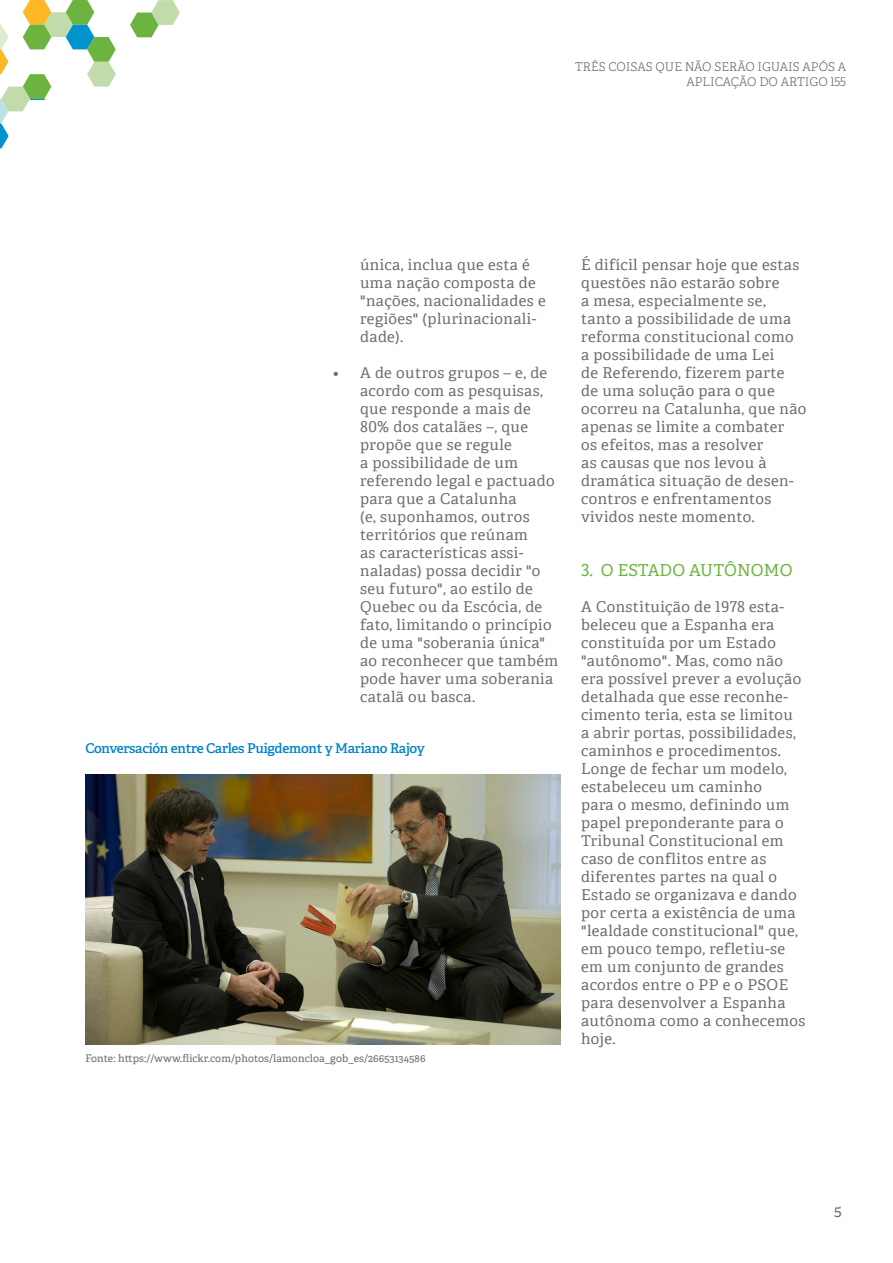
<style>
.page{position:relative;width:893px;height:1263px;background:#fff}
.page>*{position:absolute;margin:0;border:0;box-sizing:border-box;transform-origin:0 0}
.Título_capítulo{font:16.5px "Adelle";letter-spacing:.01em;color:#6cb43f}
.Texto_Corrido{font:15px/18px "Adelle";letter-spacing:.03em;color:#6a6c71}
.t1{font:15px "Adelle";color:#6a6c71}
.Titular_Graficos{font:600 13.5px "Adelle";letter-spacing:-.02em;color:#0083ca}
.t2{font:300 12px/14.4px "Adelle";color:#6a6c71;text-align:right}
.Subtítulo{font:10.5px "Adelle";letter-spacing:.01em;color:#6a6c71}
</style>
<div class="page">
<svg style="left:0;top:0;width:116px;height:148px"></svg>
<svg style="left:130px;top:0;width:50px;height:37px"></svg>
<img style="left:85px;top:774px;width:475px;height:270px">
<p class="t2" style="left:575px;top:59px;width:273px">TRÊS COISAS QUE NÃO SERÃO IGUAIS APÓS A<br>APLICAÇÃO DO ARTIGO 155</p>
<p class="Texto_Corrido" style="left:360px;top:255px;width:187px">única, inclua que esta é uma nação composta de "nações, nacionalidades e regiões" (plurinacionali&shy;dade).</p>
<p class="Texto_Corrido" style="left:360px;top:363px;width:200px;text-indent:-27px">• A de outros grupos – e, de acordo com as pesquisas, que responde a mais de<br>80% dos catalães –, que propõe que se regule<br>a possibilidade de um referendo legal e pactuado para que a Catalunha<br>(e, suponhamos, outros territórios que reúnam<br>as características assi&shy;naladas) possa decidir "o seu futuro", ao estilo de<br>Quebec ou da Escócia, de fato, limitando o princípio de uma "soberania única" ao reconhecer que também pode haver uma soberania catalã ou basca.</p>
<p class="Titular_Graficos" style="left:85px;top:738px;width:341px">Conversación entre Carles Puigdemont y Mariano Rajoy</p>
<p class="Subtítulo" style="left:85px;top:1051px;width:342px">Fonte: https://www.flickr.com/photos/lamoncloa_gob_es/26653134586</p>
<p class="Texto_Corrido" style="left:581px;top:255px;width:227px">É difícil pensar hoje que estas questões não estarão sobre<br>a mesa, especialmente se, tanto a possibilidade de uma reforma constitucional como<br>a possibilidade de uma Lei<br>de Referendo, fizerem parte<br>de uma solução para o que ocorreu na Catalunha, que não apenas se limite a combater<br>os efeitos, mas a resolver<br>as causas que nos levou à dramática situação de desen&shy;contros e enfrentamentos vividos neste momento.</p>
<p class="Título_capítulo" style="left:581px;top:558px;width:213px">3. O ESTADO AUTÔNOMO</p>
<p class="Texto_Corrido" style="left:581px;top:597px;width:226px">A Constituição de 1978 esta&shy;beleceu que a Espanha era constituída por um Estado "autônomo". Mas, como não era possível prever a evolução detalhada que esse reconhe&shy;cimento teria, esta se limitou<br>a abrir portas, possibilidades, caminhos e procedimentos.<br>Longe de fechar um modelo, estabeleceu um caminho<br>para o mesmo, definindo um papel preponderante para o<br>Tribunal Constitucional em caso de conflitos entre as diferentes partes na qual o<br>Estado se organizava e dando por certa a existência de uma "lealdade constitucional" que, em pouco tempo, refletiu-se em um conjunto de grandes acordos entre o PP e o PSOE para desenvolver a Espanha autônoma como a conhecemos hoje.</p>
<p class="t1" style="left:834px;top:1200px;width:9px">5</p>
</div>
